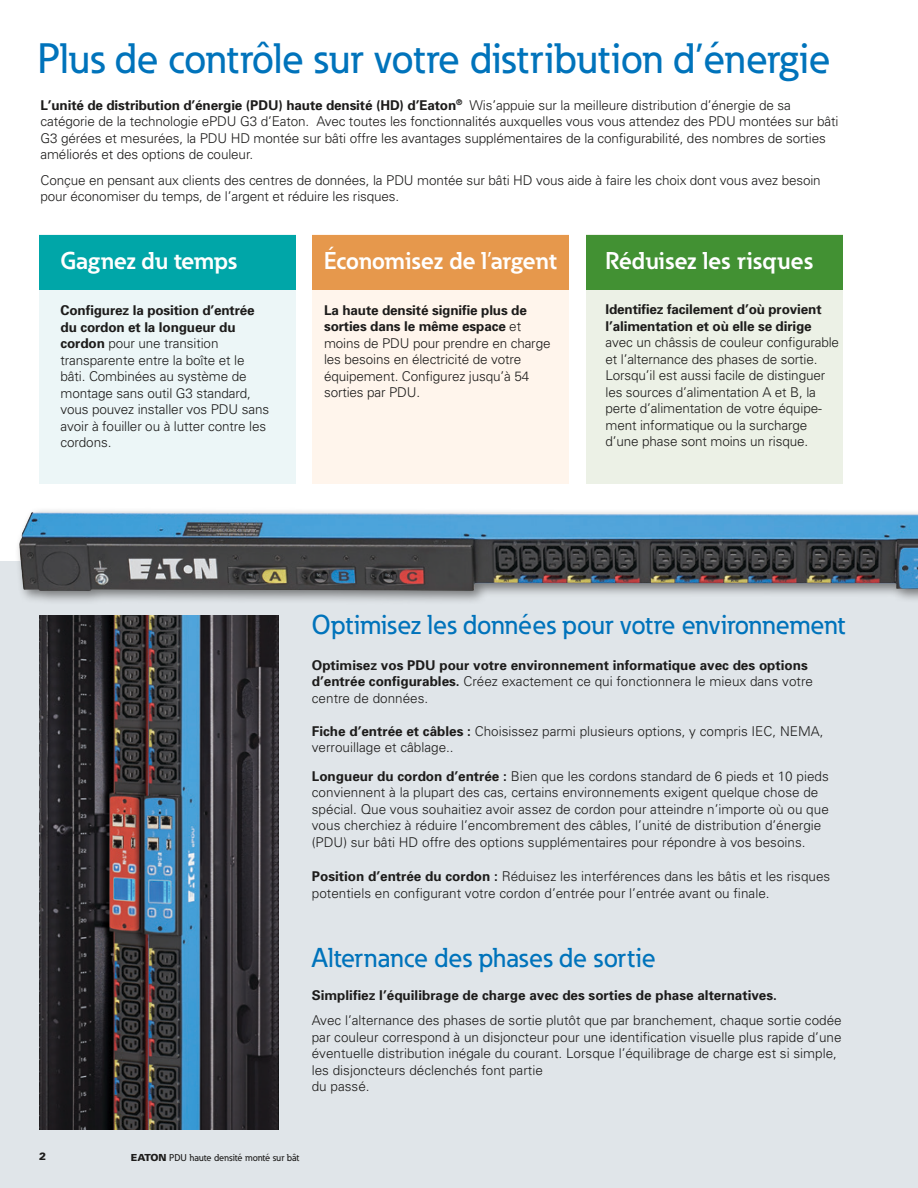
<style>
.page{position:relative;width:918px;height:1188px;background:#fff}
.page>*{position:absolute;margin:0;border:0;box-sizing:border-box;transform-origin:0 0}
.t1{font:500 42px "Eaton";color:#0073bb}
.t2{font:500 27px "Eaton";color:#0073bb}
.t3{font:700 24px "Eaton";color:#fff}
.t4{font:300 13.5px/16.5px "Univers";letter-spacing:-.01em;color:#1d1c1b}
.t5{font:700 13.5px/16.5px "Univers";color:#1d1c1b}
.t6{font:900 10.5px "Univers LT Std";color:#1d1c1b}
.t7{font:500 9.75px "Eaton";color:#1d1c1b}
.s1{font-weight:700}
.s2{font-weight:300}
.s3{font-family:"Univers LT Std";font-weight:900}
</style>
<div class="page">
<div style="left:0;top:562px;width:918px;height:626px;background:#e0e5e9"></div>
<hr style="left:917px;top:0;width:1px;height:1188px;background:#e0e5e9">
<div style="left:14px;top:507px;width:904px;height:98px;background:#1d1c1b;opacity:.55"></div>
<img style="left:19px;top:512px;width:899px;height:79px">
<div style="left:39px;top:235px;width:256px;height:249px;background:#ecf6f7"></div>
<div style="left:313px;top:235px;width:256px;height:249px;background:#fff5ec"></div>
<div style="left:587px;top:235px;width:256px;height:249px;background:#ecf1e6"></div>
<div style="left:39px;top:235px;width:256px;height:55px;background:#00a6a8"></div>
<div style="left:313px;top:235px;width:256px;height:55px;background:#e6984c"></div>
<div style="left:587px;top:235px;width:256px;height:55px;background:#429133"></div>
<img style="left:39px;top:616px;width:240px;height:514px">
<h1 class="t1" style="left:38px;top:32px;width:795px">Plus de contrôle sur votre distribution d’énergie</h1>
<p class="t4" style="left:40px;top:97px;width:800px"><span class="s1">L’unité de distribution d’énergie (PDU) haute densité (HD) d’Eaton</span><sup>®</sup> Wis’appuie sur la meilleure distribution d’énergie de sa catégorie de la technologie ePDU G3 d’Eaton. Avec toutes les fonctionnalités auxquelles vous vous attendez des PDU montées sur bâti G3 gérées et mesurées, la PDU HD montée sur bâti offre les avantages supplémentaires de la configurabilité, des nombres de sorties améliorés et des options de couleur.</p>
<p class="t4" style="left:41px;top:172px;width:782px">Conçue en pensant aux clients des centres de données, la PDU montée sur bâti HD vous aide à faire les choix dont vous avez besoin pour économiser du temps, de l’argent et réduire les risques.</p>
<h3 class="t3" style="left:61px;top:245px;width:179px">Gagnez du temps</h3>
<p class="t4" style="left:61px;top:302px;width:210px"><span class="s1">Configurez la position d’entrée du cordon et la longueur du cordon</span> pour une transition transparente entre la boîte et le bâti. Combinées au système de montage sans outil G3 standard, vous pouvez installer vos PDU sans avoir à fouiller ou à lutter contre les cordons.</p>
<h3 class="t3" style="left:324px;top:245px;width:234px">Économisez de l’argent</h3>
<p class="t4" style="left:324px;top:302px;width:228px"><span class="s1">La haute densité signifie plus de sorties dans le même espace</span> et moins de PDU pour prendre en charge les besoins en électricité de votre équipement. Configurez jusqu’à 54 sorties par PDU.</p>
<h3 class="t3" style="left:606px;top:246px;width:209px">Réduisez les risques</h3>
<p class="t5" style="left:606px;top:301px;width:218px">Identifiez facilement d’où provient l’alimentation et où elle se dirige</p>
<p class="t4" style="left:606px;top:334px;width:235px">avec un châssis de couleur configurable et l’alternance des phases de sortie.<br>Lorsqu’il est aussi facile de distinguer les sources d’alimentation A et B, la perte d’alimentation de votre équipe&shy;ment informatique ou la surcharge d’une phase sont moins un risque.</p>
<h2 class="t2" style="left:312px;top:608px;width:535px">Optimisez les données pour votre environnement</h2>
<p class="t5" style="left:312px;top:657px;width:503px">Optimisez vos PDU pour votre environnement informatique avec des options d’entrée configurables. <span class="s2">Créez exactement ce qui fonctionnera le mieux dans votre centre de données.</span></p>
<p class="t4" style="left:312px;top:723px;width:513px"><span class="s1">Fiche d’entrée et câbles :</span> Choisissez parmi plusieurs options, y compris IEC, NEMA, verrouillage et câblage..</p>
<p class="t4" style="left:312px;top:768px;width:518px"><span class="s1">Longueur du cordon d’entrée :</span> Bien que les cordons standard de 6 pieds et 10 pieds conviennent à la plupart des cas, certains environnements exigent quelque chose de spécial. Que vous souhaitiez avoir assez de cordon pour atteindre n’importe où ou que vous cherchiez à réduire l’encombrement des câbles, l’unité de distribution d’énergie (PDU) sur bâti HD offre des options supplémentaires pour répondre à vos besoins.</p>
<p class="t4" style="left:312px;top:868px;width:520px"><span class="s1">Position d’entrée du cordon :</span> Réduisez les interférences dans les bâtis et les risques potentiels en configurant votre cordon d’entrée pour l’entrée avant ou finale.</p>
<h2 class="t2" style="left:312px;top:941px;width:345px">Alternance des phases de sortie</h2>
<p class="t5" style="left:312px;top:987px;width:467px">Simplifiez l’équilibrage de charge avec des sorties de phase alternatives.</p>
<p class="t4" style="left:312px;top:1012px;width:531px">Avec l’alternance des phases de sortie plutôt que par branchement, chaque sortie codée par couleur correspond à un disjoncteur pour une identification visuelle plus rapide d’une éventuelle distribution inégale du courant. Lorsque l’équilibrage de charge est si simple, les disjoncteurs déclenchés font partie<br>du passé.</p>
<p class="t6" style="left:39px;top:1150px;width:9px">2</p>
<p class="t7" style="left:131px;top:1151px;width:170px"><span class="s3">EATON</span> PDU haute densité monté sur bât</p>
</div>
